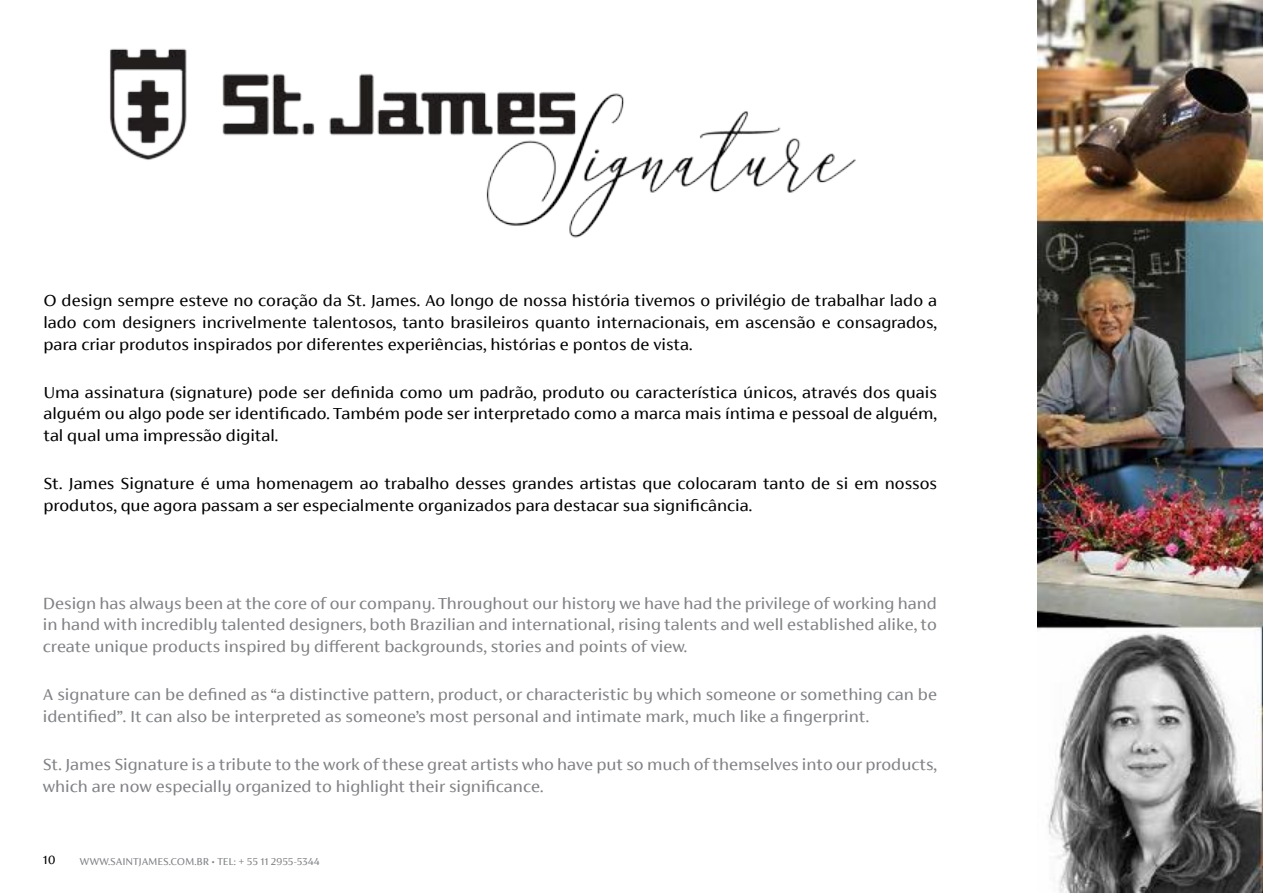
<style>
.page{position:relative;width:1263px;height:893px;background:#fff}
.page>*{position:absolute;margin:0;border:0;box-sizing:border-box;transform-origin:0 0}
.t1{font:18px/21.6px "FS Siena";color:#000;text-align:justify}
.t2{font:18px/21.6px "FS Siena";color:#808285}
.t3{font:13.5px "FS Siena";color:#000}
.t4{font:11.25px "FS Siena";color:#808285}
.s1{font-size:7.5px}
</style>
<div class="page">
<img style="left:1037px;top:0;width:226px;height:893px">
<img style="left:110px;top:48px;width:746px;height:190px">
<p class="t1" style="left:43px;top:290px;width:895px">O design sempre esteve no coração da St. James. Ao longo de nossa história tivemos o privilégio de trabalhar lado a lado com designers incrivelmente talentosos, tanto brasileiros quanto internacionais, em ascensão e consagrados, para criar produtos inspirados por diferentes experiências, histórias e pontos de vista.</p>
<p class="t1" style="left:43px;top:381px;width:895px">Uma assinatura (signature) pode ser definida como um padrão, produto ou característica únicos, através dos quais alguém ou algo pode ser identificado. Também pode ser interpretado como a marca mais íntima e pessoal de alguém, tal qual uma impressão digital.</p>
<p class="t1" style="left:43px;top:473px;width:895px">St. James Signature é uma homenagem ao trabalho desses grandes artistas que colocaram tanto de si em nossos produtos, que agora passam a ser especialmente organizados para destacar sua significância.</p>
<p class="t2" style="left:43px;top:592px;width:895px;text-align:justify">Design has always been at the core of our company. Throughout our history we have had the privilege of working hand in hand with incredibly talented designers, both Brazilian and international, rising talents and well established alike, to create unique products inspired by different backgrounds, stories and points of view.</p>
<p class="t2" style="left:43px;top:684px;width:895px">A signature can be defined as “a distinctive pattern, product, or characteristic by which someone or something can be identified”. It can also be interpreted as someone’s most personal and intimate mark, much like a fingerprint.</p>
<p class="t2" style="left:43px;top:754px;width:895px">St. James Signature is a tribute to the work of these great artists who have put so much of themselves into our products, which are now especially organized to highlight their significance.</p>
<p class="t3" style="left:43px;top:853px;width:14px">10</p>
<p class="t4" style="left:80px;top:856px;width:241px">WWW.SAINTJAMES.COM.BR <span class="s1">•</span> TEL: + 55 11 2955-5344</p>
</div>
